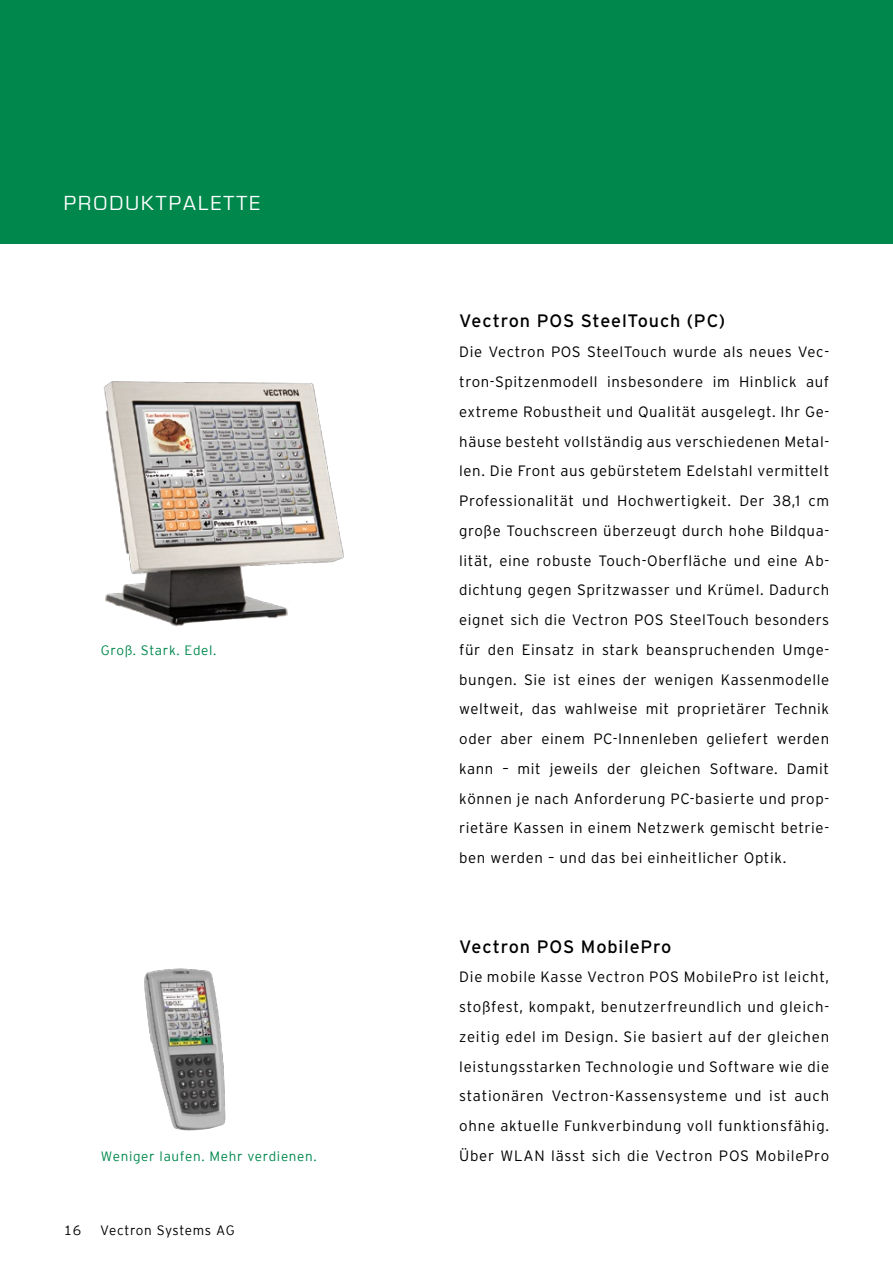
<style>
.page{position:relative;width:893px;height:1263px;background:#fff}
.page>*{position:absolute;margin:0;border:0;box-sizing:border-box;transform-origin:0 0}
.t1{font:21px "Eurostile T";letter-spacing:.1em;color:#fff}
.t2{font:18px "Interstate";letter-spacing:.045em;color:#000}
.t3{font:300 15px/29.7px "Interstate";letter-spacing:.04em;color:#000;text-align:justify}
.t4{font:300 13.5px "Vectron Interstate";letter-spacing:.05em;color:#00884c}
.t5{font:300 13.5px "Vectron Interstate";letter-spacing:.045em;color:#000}
</style>
<div class="page">
<img style="left:103px;top:381px;width:241px;height:246px">
<img style="left:144px;top:968px;width:82px;height:163px">
<div style="left:0;top:0;width:893px;height:243px;background:#00884c"></div>
<h1 class="t1" style="left:64px;top:192px;width:198px">PRODUKTPALETTE</h1>
<p class="t4" style="left:101px;top:642px;width:117px">Groß. Stark. Edel.</p>
<p class="t4" style="left:101px;top:1148px;width:217px">Weniger laufen. Mehr verdienen.</p>
<p class="t5" style="left:64px;top:1223px;width:19px">16</p>
<p class="t5" style="left:100px;top:1223px;width:136px">Vectron Systems AG</p>
<p class="t2" style="left:459px;top:310px;width:267px">Vectron POS SteelTouch (PC)</p>
<p class="t3" style="left:459px;top:337px;width:371px">Die Vectron POS SteelTouch wurde als neues Vec&shy;tron-Spitzenmodell insbesondere im Hinblick auf extreme Robustheit und Qualität ausgelegt. Ihr Ge&shy;häuse besteht vollständig aus verschiedenen Metal&shy;len. Die Front aus gebürstetem Edelstahl vermittelt Professionalität und Hochwertigkeit. Der 38,1 cm große Touchscreen überzeugt durch hohe Bildqua&shy;lität, eine robuste Touch-Oberfläche und eine Ab&shy;dichtung gegen Spritzwasser und Krümel. Dadurch eignet sich die Vectron POS SteelTouch besonders für den Einsatz in stark beanspruchenden Umge&shy;bungen. Sie ist eines der wenigen Kassenmodelle weltweit, das wahlweise mit proprietärer Technik oder aber einem PC-Innenleben geliefert werden kann – mit jeweils der gleichen Software. Damit können je nach Anforderung PC-basierte und prop&shy;rietäre Kassen in einem Netzwerk gemischt betrie&shy;ben werden – und das bei einheitlicher Optik.</p>
<p class="t2" style="left:459px;top:935px;width:214px">Vectron POS MobilePro</p>
<p class="t3" style="left:459px;top:962px;width:371px">Die mobile Kasse Vectron POS MobilePro ist leicht, stoßfest, kompakt, benutzerfreundlich und gleich&shy;zeitig edel im Design. Sie basiert auf der gleichen leistungsstarken Technologie und Software wie die stationären Vectron-Kassensysteme und ist auch ohne aktuelle Funkverbindung voll funktionsfähig.<br>Über WLAN lässt sich die Vectron POS MobilePro</p>
</div>
